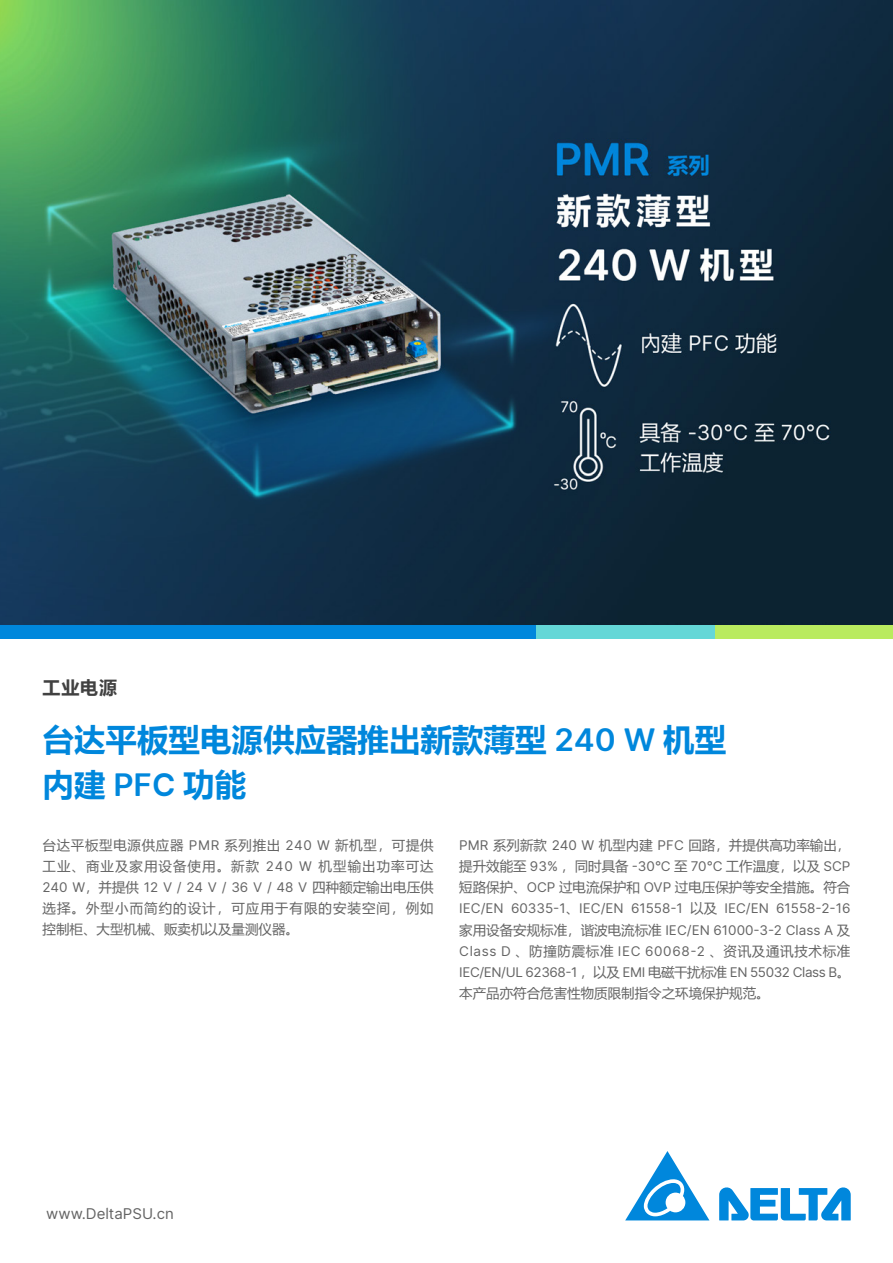
<style>
.page{position:relative;width:893px;height:1263px;background:#fff}
.page>*{position:absolute;margin:0;border:0;box-sizing:border-box;transform-origin:0 0}
.t1{font:700 31.5px/45px "Microsoft Ya Hei";color:#0087dc}
.t2{font:700 18px "Microsoft Ya Hei";color:#414141}
.t3{font:15px "Delta Sans";color:#646464}
.t4{font:13.5px/21px "Microsoft Ya Hei";color:#646464;text-align:justify}
.t5{font:13.5px/21px "Delta Sans";color:#646464}
.t6{font:13.5px/21px "Microsoft Ya Hei";letter-spacing:.075em;color:#646464}
.t7{font:13.5px "Delta Sans";letter-spacing:-.03em;color:#646464}
.t8{font:13.5px "Microsoft Ya Hei";letter-spacing:.05em;color:#646464}
.s1{font-family:"Delta Sans";font-weight:600}
.s2{font-family:"Delta Sans"}
.s3{font-family:"Microsoft Ya Hei"}
</style>
<div class="page">
<div style="left:0;top:624px;width:536px;height:15px;background:#0087dc"></div>
<div style="left:714px;top:624px;width:179px;height:15px;background:#b9eb5f"></div>
<div style="left:536px;top:624px;width:178px;height:15px;background:#64d7d7"></div>
<img style="left:0;top:0;width:893px;height:624px">
<svg style="left:625px;top:1151px;width:226px;height:69px"></svg>
<h2 class="t2" style="left:43px;top:675px;width:76px">工业电源</h2>
<h1 class="t1" style="left:43px;top:716px;width:685px">台达平板型电源供应器推出新款薄型 <span class="s1">240 W</span> 机型内建 <span class="s1">PFC</span> 功能</h1>
<p class="t6" style="left:43px;top:835px;width:393px">台达平板型电源供应器 <span class="s2">PMR</span> 系列推出 <span class="s2">240 W</span> 新机型，可提供工业、商业及家用设备使用。新款 <span class="s2">240 W</span> 机型输出功率可达</p>
<p class="t5" style="left:43px;top:877px;width:393px">240 W<span class="s3">，并提供</span> 12 V / 24 V / 36 V / 48 V <span class="s3">四种额定输出电压供</span></p>
<p class="t6" style="left:43px;top:898px;width:393px">选择。外型小而简约的设计，可应用于有限的安装空间，例如控制柜、大型机械、贩卖机以及量测仪器。</p>
<p class="t4" style="left:459px;top:835px;width:393px"><span class="s2">PMR</span> 系列新款 <span class="s2">240 W</span> 机型内建 <span class="s2">PFC</span> 回路，并提供高功率输出，提升效能至 <span class="s2">93%</span> ，同时具备 <span class="s2">-30°C</span> 至 <span class="s2">70°C</span> 工作温度，以及 <span class="s2">SCP</span>短路保护、<span class="s2">OCP</span> 过电流保护和 <span class="s2">OVP</span> 过电压保护等安全措施。符合</p>
<p class="t5" style="left:459px;top:898px;width:393px">IEC/EN 60335-1<span class="s3">、</span>IEC/EN 61558-1 <span class="s3">以及</span> IEC/EN 61558-2-16<span class="s3">家用设备安规标准，谐波电流标准</span> IEC/EN 61000-3-2 Class A <span class="s3">及</span></p>
<p class="t8" style="left:459px;top:941px;width:393px"><span class="s2">Class D</span> 、防撞防震标准 <span class="s2">IEC 60068-2</span> 、资讯及通讯技术标准</p>
<p class="t7" style="left:459px;top:962px;width:393px">IEC/EN/UL 62368-1 <span class="s3">，以及</span> EMI <span class="s3">电磁干扰标准</span> EN 55032 Class B<span class="s3">。</span></p>
<p class="t4" style="left:459px;top:982px;width:312px">本产品亦符合危害性物质限制指令之环境保护规范。</p>
<p class="t3" style="left:46px;top:1203px;width:129px">www.DeltaPSU.cn</p>
</div>
